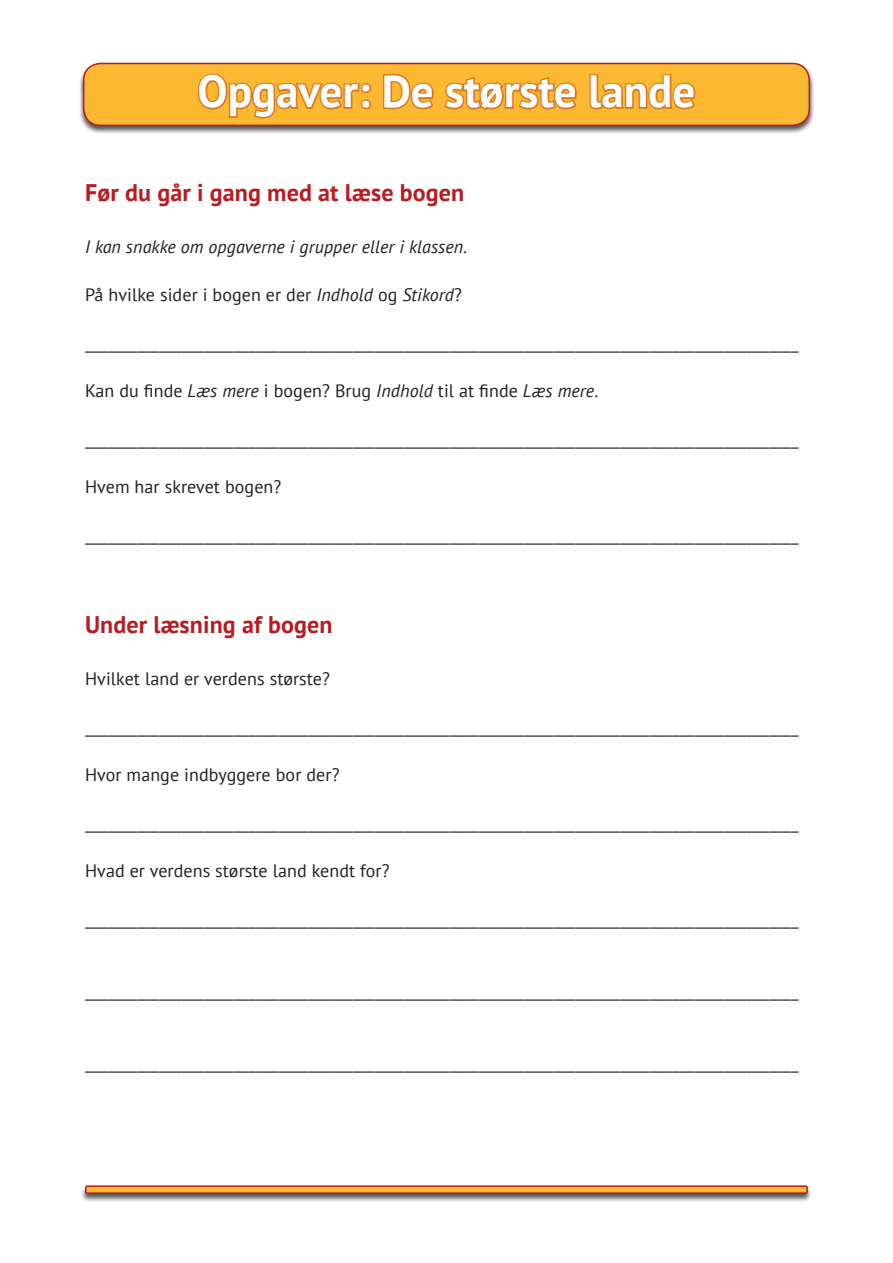
<style>
.page{position:relative;width:893px;height:1263px;background:#fff}
.page>*{position:absolute;margin:0;border:0;box-sizing:border-box;transform-origin:0 0}
.t1{font:700 45px "PT Sans";color:#fff}
.Mellemrubrik{font:700 24px "PT Sans";letter-spacing:.005em;color:#b61c20}
.Brødtekst{font:18px "PT Sans";letter-spacing:.005em;color:#231f20}
.Brødtekst-2{font:italic 18px "PT Sans";letter-spacing:.005em;color:#231f20}
.s1{font-style:italic}
</style>
<div class="page">
<div style="left:80px;top:1185px;width:733px;height:18px;background:#231f20;opacity:.75"></div>
<div style="left:86px;top:1186px;width:721px;height:7px;background:#fdb931;border-radius:2px"></div>
<div style="left:85px;top:1185px;width:723px;height:9px;border:2px solid #b61c20;border-radius:2px"></div>
<div style="left:78px;top:62px;width:737px;height:73px;background:#231f20;opacity:.75"></div>
<div style="left:84px;top:63px;width:725px;height:62px;background:#fdb931;border-radius:17px"></div>
<div style="left:83px;top:63px;width:727px;height:63px;border:2px solid #b61c20;border-radius:17px"></div>
<svg style="left:197px;top:73px;width:175px;height:46px"></svg>
<svg style="left:383px;top:74px;width:51px;height:36px"></svg>
<svg style="left:444px;top:77px;width:133px;height:34px"></svg>
<svg style="left:589px;top:74px;width:107px;height:36px"></svg>
<p class="t1" style="left:198px;top:62px;width:499px">Opgaver: De største lande</p>
<p class="Mellemrubrik" style="left:85px;top:176px;width:381px">Før du går i gang med at læse bogen</p>
<p class="Brødtekst-2" style="left:85px;top:235px;width:384px">I kan snakke om opgaverne i grupper eller i klassen.</p>
<p class="Brødtekst" style="left:85px;top:283px;width:378px">På hvilke sider i bogen er der <span class="s1">Indhold</span> og <span class="s1">Stikord</span>?</p>
<p class="Brødtekst" style="left:85px;top:331px;width:715px">________________________________________________________________________________________________</p>
<p class="Brødtekst" style="left:85px;top:379px;width:515px">Kan du finde <span class="s1">Læs mere</span> i bogen? Brug <span class="s1">Indhold</span> til at finde <span class="s1">Læs mere</span>.</p>
<p class="Brødtekst" style="left:85px;top:427px;width:715px">________________________________________________________________________________________________</p>
<p class="Brødtekst" style="left:85px;top:475px;width:198px">Hvem har skrevet bogen?</p>
<p class="Brødtekst" style="left:85px;top:523px;width:715px">________________________________________________________________________________________________</p>
<p class="Mellemrubrik" style="left:85px;top:608px;width:249px">Under læsning af bogen</p>
<p class="Brødtekst" style="left:85px;top:667px;width:246px">Hvilket land er verdens største?</p>
<p class="Brødtekst" style="left:85px;top:715px;width:715px">________________________________________________________________________________________________</p>
<p class="Brødtekst" style="left:85px;top:763px;width:256px">Hvor mange indbyggere bor der?</p>
<p class="Brødtekst" style="left:85px;top:811px;width:715px">________________________________________________________________________________________________</p>
<p class="Brødtekst" style="left:85px;top:859px;width:306px">Hvad er verdens største land kendt for?</p>
<p class="Brødtekst" style="left:85px;top:907px;width:715px">________________________________________________________________________________________________</p>
<p class="Brødtekst" style="left:85px;top:979px;width:715px">________________________________________________________________________________________________</p>
<p class="Brødtekst" style="left:85px;top:1051px;width:715px">________________________________________________________________________________________________</p>
</div>
